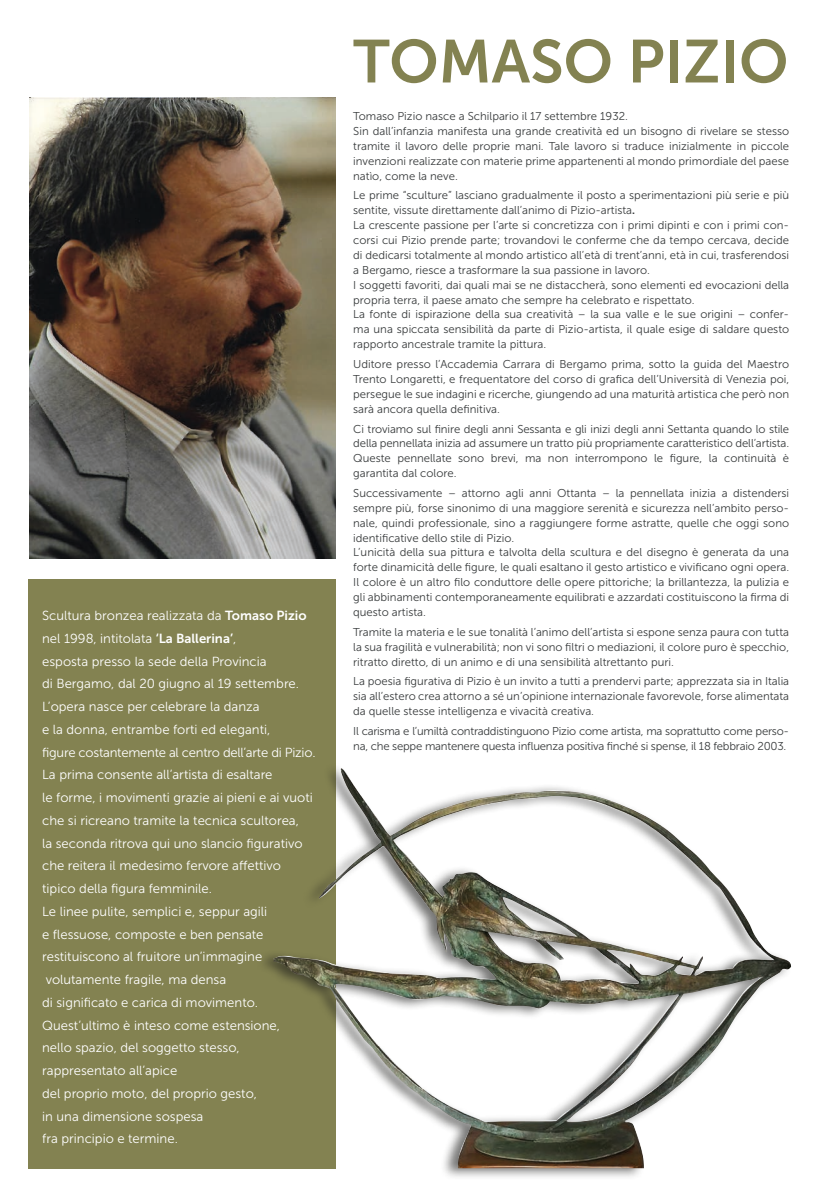
<style>
.page{position:relative;width:819px;height:1198px;background:#fff}
.page>*{position:absolute;margin:0;border:0;box-sizing:border-box;transform-origin:0 0}
.t1{font:60.38px "Museo Sans 700";color:#838251}
.t2{font:13.12px/22.8px "Museo Sans 300";color:#fff}
.t3{font:11.38px/14.9px "Museo Sans 300";color:#383b3c;text-align:justify}
.t4{font:11.38px/14.9px "Museo Sans 300";letter-spacing:-.02em;color:#383b3c}
.s1{font-family:"Museo Sans 700"}
</style>
<div class="page">
<div style="left:28px;top:579px;width:307px;height:589px;background:#838251"></div>
<div style="left:256px;top:762px;width:535px;height:418px;background:#1d1d1b;opacity:.6"></div>
<img style="left:273px;top:769px;width:511px;height:399px">
<img style="left:30px;top:98px;width:305px;height:461px">
<p class="t2" style="left:42px;top:604px;width:266px">Scultura bronzea realizzata da <span class="s1">Tomaso Pizio </span>nel 1998, intitolata <span class="s1">‘La Ballerina’</span>,<br>esposta presso la sede della Provincia<br>di Bergamo, dal 20 giugno al 19 settembre.</p>
<p class="t2" style="left:42px;top:695px;width:275px">L’opera nasce per celebrare la danza<br>e la donna, entrambe forti ed eleganti,<br>figure costantemente al centro dell’arte di Pizio.</p>
<p class="t2" style="left:42px;top:763px;width:272px">La prima consente all’artista di esaltare<br>le forme, i movimenti grazie ai pieni e ai vuoti che si ricreano tramite la tecnica scultorea,</p>
<p class="t2" style="left:42px;top:832px;width:262px">la seconda ritrova qui uno slancio figurativo che reitera il medesimo fervore affettivo tipico della figura femminile.</p>
<p class="t2" style="left:42px;top:900px;width:226px">Le linee pulite, semplici e, seppur agili e flessuose, composte e ben pensate restituiscono al fruitore un’immagine volutamente fragile, ma densa<br>di significato e carica di movimento.</p>
<p class="t2" style="left:42px;top:1014px;width:239px">Quest’ultimo è inteso come estensione, nello spazio, del soggetto stesso, rappresentato all’apice<br>del proprio moto, del proprio gesto,<br>in una dimensione sospesa<br>fra principio e termine.</p>
<p class="t1" style="left:353px;top:28px;width:436px">TOMASO PIZIO</p>
<p class="t3" style="left:353px;top:109px;width:276px">Tomaso Pizio nasce a Schilpario il 17 settembre 1932.</p>
<p class="t3" style="left:353px;top:124px;width:437px">Sin dall’infanzia manifesta una grande creatività ed un bisogno di rivelare se stesso tramite il lavoro delle proprie mani. Tale lavoro si traduce inizialmente in piccole invenzioni realizzate con materie prime appartenenti al mondo primordiale del paese natìo, come la neve.</p>
<p class="t3" style="left:353px;top:188px;width:437px">Le prime “sculture” lasciano gradualmente il posto a sperimentazioni più serie e più sentite, vissute direttamente dall’animo di Pizio-artista<span class="s1">.</span></p>
<p class="t3" style="left:353px;top:218px;width:437px">La crescente passione per l’arte si concretizza con i primi dipinti e con i primi con&shy;corsi cui Pizio prende parte; trovandovi le conferme che da tempo cercava, decide di dedicarsi totalmente al mondo artistico all’età di trent’anni, età in cui, trasferendosi a Bergamo, riesce a trasformare la sua passione in lavoro.</p>
<p class="t3" style="left:353px;top:277px;width:437px">I soggetti favoriti, dai quali mai se ne distaccherà, sono elementi ed evocazioni della propria terra, il paese amato che sempre ha celebrato e rispettato.</p>
<p class="t3" style="left:353px;top:307px;width:437px">La fonte di ispirazione della sua creatività – la sua valle e le sue origini – confer&shy;ma una spiccata sensibilità da parte di Pizio-artista, il quale esige di saldare questo rapporto ancestrale tramite la pittura.</p>
<p class="t3" style="left:353px;top:357px;width:437px">Uditore presso l’Accademia Carrara di Bergamo prima, sotto la guida del Maestro Trento Longaretti, e frequentatore del corso di grafica dell’Università di Venezia poi, persegue le sue indagini e ricerche, giungendo ad una maturità artistica che però non sarà ancora quella definitiva.</p>
<p class="t3" style="left:353px;top:421px;width:437px">Ci troviamo sul finire degli anni Sessanta e gli inizi degli anni Settanta quando lo stile della pennellata inizia ad assumere un tratto più propriamente caratteristico dell’artista.</p>
<p class="t3" style="left:353px;top:451px;width:437px">Queste pennellate sono brevi, ma non interrompono le figure, la continuità è garantita dal colore.</p>
<p class="t3" style="left:353px;top:486px;width:437px">Successivamente – attorno agli anni Ottanta – la pennellata inizia a distendersi sempre più, forse sinonimo di una maggiore serenità e sicurezza nell’ambito perso&shy;nale, quindi professionale, sino a raggiungere forme astratte, quelle che oggi sono identificative dello stile di Pizio.</p>
<p class="t3" style="left:353px;top:545px;width:437px">L’unicità della sua pittura e talvolta della scultura e del disegno è generata da una forte dinamicità delle figure, le quali esaltano il gesto artistico e vivificano ogni opera.</p>
<p class="t3" style="left:353px;top:575px;width:437px">Il colore è un altro filo conduttore delle opere pittoriche; la brillantezza, la pulizia e gli abbinamenti contemporaneamente equilibrati e azzardati costituiscono la firma di questo artista.</p>
<p class="t3" style="left:353px;top:625px;width:437px">Tramite la materia e le sue tonalità l’animo dell’artista si espone senza paura con tutta la sua fragilità e vulnerabilità; non vi sono filtri o mediazioni, il colore puro è specchio, ritratto diretto, di un animo e di una sensibilità altrettanto puri.</p>
<p class="t3" style="left:353px;top:674px;width:437px">La poesia figurativa di Pizio è un invito a tutti a prendervi parte; apprezzata sia in Italia sia all’estero crea attorno a sé un’opinione internazionale favorevole, forse alimentata da quelle stesse intelligenza e vivacità creativa.</p>
<p class="t4" style="left:353px;top:724px;width:437px">Il carisma e l’umiltà contraddistinguono Pizio come artista, ma soprattutto come perso&shy;na, che seppe mantenere questa influenza positiva finché si spense, il 18 febbraio 2003.</p>
</div>
